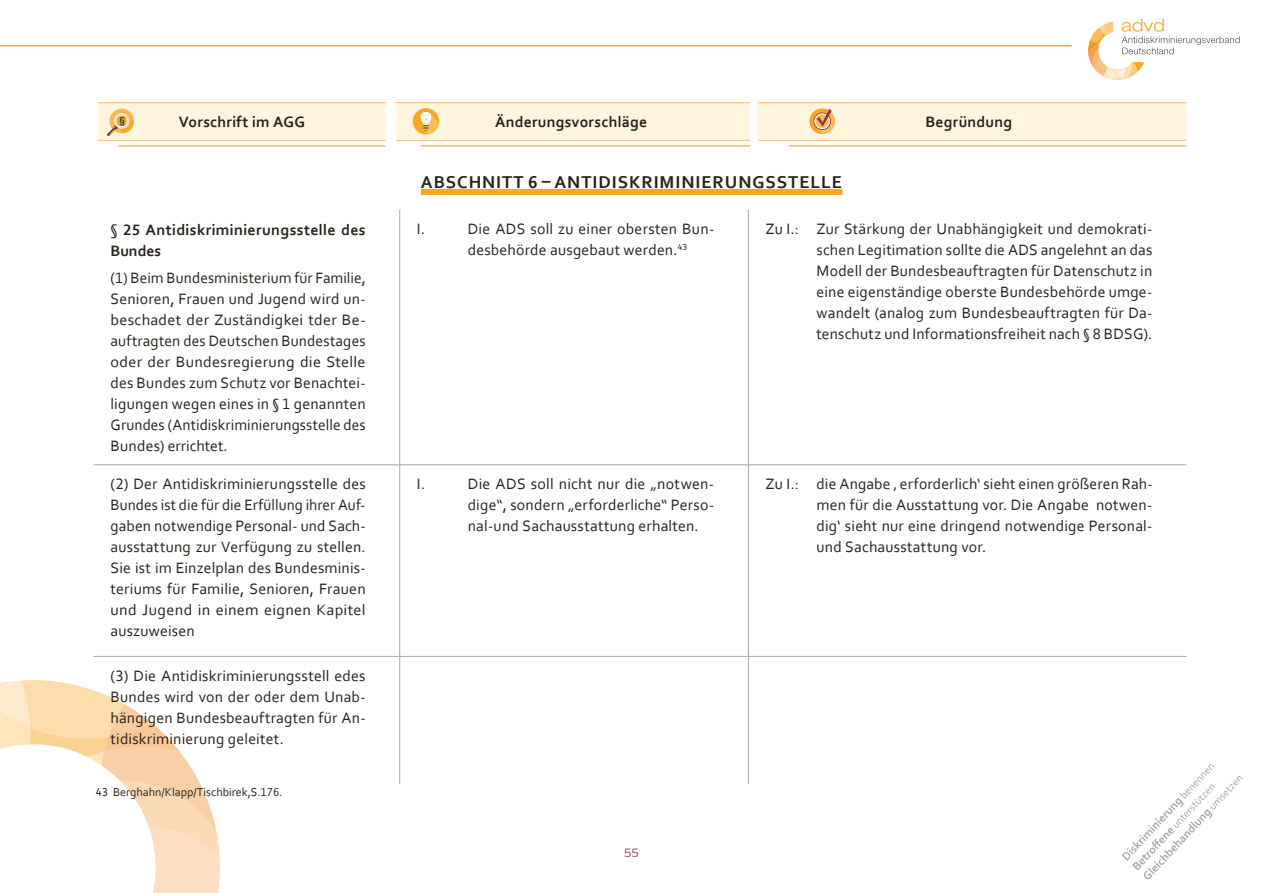
<style>
.page{position:relative;width:1263px;height:893px;background:#fff}
.page>*{position:absolute;margin:0;border:0;box-sizing:border-box;transform-origin:0 0}
.t1{font:700 18px "Corbel";letter-spacing:.055em;color:#29211a}
.t2{font:15.75px/21px "Corbel";letter-spacing:.01em;color:#29211a;text-align:justify}
.t3{font:700 15.75px/21px "Corbel";letter-spacing:.015em;color:#29211a}
.t4{font:12px "Corbel";color:#29211a}
.t5{font:300 11.25px "Libre Franklin";color:#722c35}
.s1{font-weight:400;font-size:16.5px}
</style>
<div class="page">
<div style="left:758px;top:103px;width:428px;height:37px;background:#fff5df"></div>
<div style="left:396px;top:103px;width:354px;height:37px;background:#fff5df"></div>
<div style="left:98px;top:103px;width:287px;height:37px;background:#fff5df"></div>
<svg style="left:1121px;top:764px;width:122px;height:115px"></svg>
<svg style="left:0;top:680px;width:220px;height:213px"></svg>
<svg style="left:1088px;top:19px;width:151px;height:61px"></svg>
<hr style="left:0;top:45px;width:1071px;height:1px;background:#f6a823">
<div style="left:109px;top:109px;width:25px;height:24px;background:#fab950;border-radius:50%"></div>
<svg style="left:107px;top:113px;width:27px;height:23px"></svg>
<div style="left:413px;top:108px;width:26px;height:26px;background:#f6a823;border-radius:50%"></div>
<svg style="left:421px;top:112px;width:18px;height:22px"></svg>
<svg style="left:809px;top:108px;width:26px;height:26px"></svg>
<svg style="left:813px;top:109px;width:22px;height:25px"></svg>
<hr style="left:98px;top:102px;width:287px;height:1px;background:#fac08a">
<hr style="left:118px;top:145px;width:267px;height:1px;background:#f6a823">
<hr style="left:98px;top:140px;width:287px;height:1px;background:#fac08a">
<hr style="left:395px;top:102px;width:355px;height:1px;background:#fac08a">
<hr style="left:421px;top:145px;width:329px;height:1px;background:#f6a823">
<hr style="left:395px;top:140px;width:355px;height:1px;background:#fac08a">
<hr style="left:758px;top:102px;width:428px;height:1px;background:#fac08a">
<hr style="left:789px;top:145px;width:397px;height:1px;background:#f6a823">
<hr style="left:758px;top:140px;width:428px;height:1px;background:#fac08a">
<div style="left:421px;top:189px;width:421px;height:6px;background:#f6a823"></div>
<hr style="left:399px;top:209px;width:1px;height:255px;background:#a9a8a6">
<hr style="left:94px;top:464px;width:306px;height:1px;background:#a9a8a6">
<hr style="left:400px;top:464px;width:348px;height:1px;background:#a9a8a6">
<hr style="left:748px;top:464px;width:438px;height:1px;background:#a9a8a6">
<hr style="left:94px;top:656px;width:306px;height:1px;background:#a9a8a6">
<hr style="left:400px;top:656px;width:348px;height:1px;background:#a9a8a6">
<hr style="left:748px;top:656px;width:438px;height:1px;background:#a9a8a6">
<hr style="left:748px;top:209px;width:1px;height:255px;background:#a9a8a6">
<hr style="left:399px;top:465px;width:1px;height:191px;background:#a9a8a6">
<hr style="left:748px;top:465px;width:1px;height:191px;background:#a9a8a6">
<hr style="left:399px;top:657px;width:1px;height:127px;background:#a9a8a6">
<hr style="left:748px;top:657px;width:1px;height:127px;background:#a9a8a6">
<p class="t3" style="left:179px;top:111px;width:128px">Vorschrift im AGG</p>
<p class="t3" style="left:495px;top:111px;width:154px">Änderungsvorschläge</p>
<p class="t3" style="left:925px;top:111px;width:88px">Begründung</p>
<p class="t3" style="left:111px;top:218px;width:257px"><span class="s1">§</span> 25 Antidiskriminierungsstelle des<br>Bundes</p>
<p class="t2" style="left:111px;top:266px;width:257px">(1) Beim Bundesministerium für Familie, Senioren, Frauen und Jugend wird un&shy;beschadet der Zuständigkei tder Be&shy;auftragten des Deutschen Bundestages oder der Bundesregierung die Stelle des Bundes zum Schutz vor Benachtei&shy;ligungen wegen eines in § 1 genannten Grundes (Antidiskriminierungsstelle des Bundes) errichtet.</p>
<p class="t1" style="left:421px;top:171px;width:423px">ABSCHNITT 6 – ANTIDISKRIMINIERUNGSSTELLE</p>
<p class="t2" style="left:417px;top:218px;width:10px">I.</p>
<p class="t2" style="left:468px;top:218px;width:248px">Die ADS soll zu einer obersten Bun&shy;desbehörde ausgebaut werden.<sup>43</sup></p>
<p class="t2" style="left:816px;top:218px;width:337px;text-indent:-51px">Zu I.: Zur Stärkung der Unabhängigkeit und demokrati&shy;schen Legitimation sollte die ADS angelehnt an das Modell der Bundesbeauftragten für Datenschutz in eine eigenständige oberste Bundesbehörde umge&shy;wandelt (analog zum Bundesbeauftragten für Da&shy;tenschutz und Informationsfreiheit nach § 8 BDSG).</p>
<p class="t2" style="left:111px;top:473px;width:257px">(2) Der Antidiskriminierungsstelle des Bundes ist die für die Erfüllung ihrer Auf&shy;gaben notwendige Personal- und Sach&shy;ausstattung zur Verfügung zu stellen.<br>Sie ist im Einzelplan des Bundesminis&shy;teriums für Familie, Senioren, Frauen und Jugend in einem eignen Kapitel auszuweisen</p>
<p class="t2" style="left:417px;top:473px;width:10px">I.</p>
<p class="t2" style="left:468px;top:473px;width:248px">Die ADS soll nicht nur die „notwen&shy;dige“, sondern „erforderliche“ Perso&shy;nal-und Sachausstattung erhalten.</p>
<p class="t2" style="left:816px;top:473px;width:338px;text-indent:-51px">Zu I.: die Angabe ‚ erforderlich‘ sieht einen größeren Rah&shy;men für die Ausstattung vor. Die Angabe notwen&shy;dig‘ sieht nur eine dringend notwendige Personal&shy;und Sachausstattung vor.</p>
<p class="t2" style="left:111px;top:665px;width:257px">(3) Die Antidiskriminierungsstell edes Bundes wird von der oder dem Unab&shy;hängigen Bundesbeauftragten für An&shy;tidiskriminierung geleitet.</p>
<p class="t4" style="left:96px;top:785px;width:188px">43 Berghahn/Klapp/Tischbirek,S.176.</p>
<p class="t5" style="left:624px;top:846px;width:16px">55</p>
</div>
